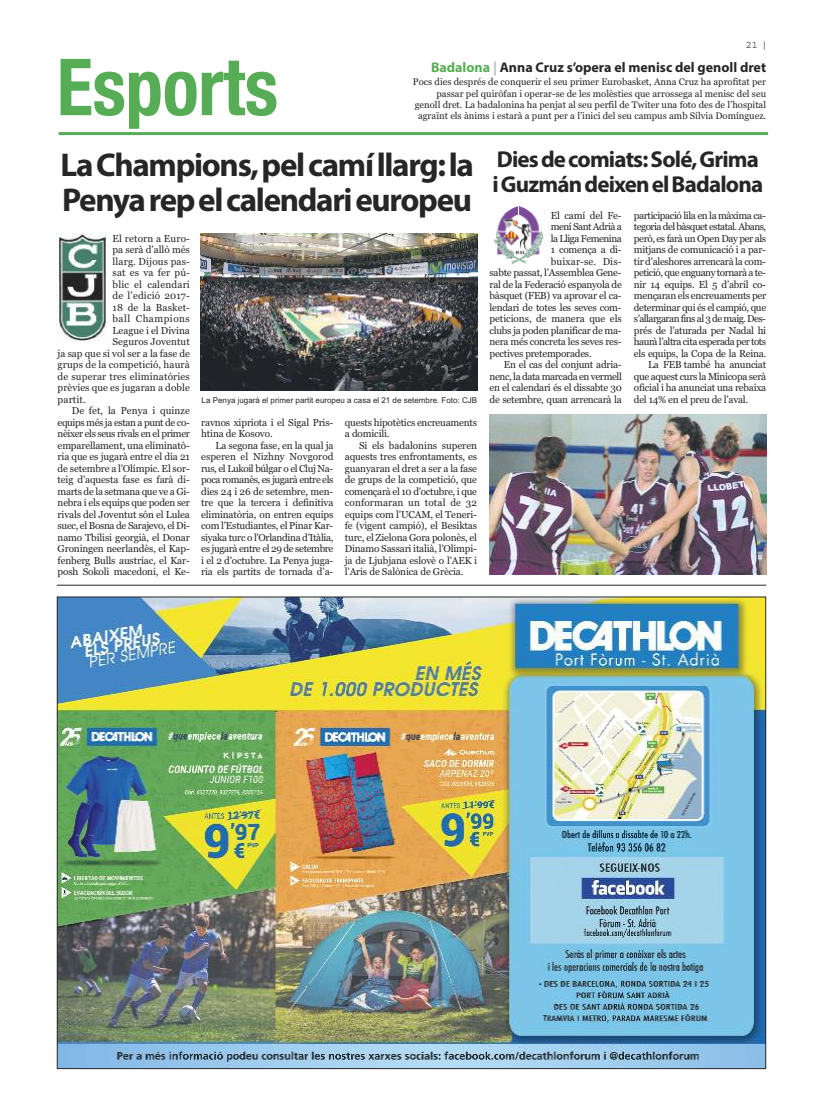
<style>
.page{position:relative;width:823px;height:1106px;background:#fff}
.page>*{position:absolute;margin:0;border:0;box-sizing:border-box;transform-origin:0 0}
.t1{font:700 condensed 78.8px "Helvetica Neue";letter-spacing:-.005em;color:#57ad55;scale:.95 1}
.t2{font:700 33px/35px "Myriad Pro";letter-spacing:-.04em;color:#272627}
.t3{font:700 23px/25px "Myriad Pro";letter-spacing:-.035em;color:#272627}
.t4{font:700 14px "Myriad Pro";color:#272627}
.t5{font:10px/11.5px "Georgia";letter-spacing:-.025em;color:#272627}
.t6{font:10px "Georgia";letter-spacing:.015em;color:#272627}
.t7{font:10px "Georgia";letter-spacing:-.005em;color:#272627}
.t8{font:10px "Georgia";letter-spacing:-.055em;color:#272627}
.t9{font:10px "Georgia";letter-spacing:-.05em;color:#272627}
.t10{font:10px "Georgia";letter-spacing:.005em;color:#272627}
.t11{font:10px "Georgia";letter-spacing:-.045em;color:#272627}
.t12{font:10px "Georgia";letter-spacing:.01em;color:#272627}
.t13{font:10px "Georgia";letter-spacing:.02em;color:#272627}
.t14{font:10px "Georgia";letter-spacing:.045em;color:#272627}
.t15{font:10px "Courier";color:#272627}
.t16{font:9.5px/11.4px "Georgia";color:#272627;text-align:right}
.t17{font:8px "Arial";color:#272627}
.s1{color:#57ad55}
.s2{color:#b8bbbe}
</style>
<div class="page">
<hr style="left:59px;top:132px;width:708px;height:3px;background:#57ad55">
<hr style="left:57px;top:585px;width:708px;height:1px;background:#23262b">
<img style="left:59px;top:598px;width:704px;height:469px">
<img style="left:489px;top:414px;width:276px;height:160px">
<img style="left:201px;top:233px;width:276px;height:157px">
<img style="left:493px;top:206px;width:51px;height:57px">
<img style="left:57px;top:233px;width:50px;height:108px">
<h1 class="t1" style="left:57px;top:39px;width:234px">Esports</h1>
<p class="t15" style="left:745px;top:41px;width:23px">21 |</p>
<h3 class="t4" style="left:431px;top:62px;width:336px"><span class="s1">Badalona</span> <span class="s2">|</span> Anna Cruz s’opera el menisc del genoll dret</h3>
<p class="t16" style="left:412px;top:76px;width:354px">Pocs dies després de conquerir el seu primer Eurobasket, Anna Cruz ha aprofitat per passar pel quiròfan i operar-se de les molèsties que arrossega al menisc del seu genoll dret. La badalonina ha penjat al seu perfil de Twiter una foto des de l’hospital agraïnt els ànims i estarà a punt per a l’inici del seu campus amb Sílvia Domínguez.</p>
<h2 class="t2" style="left:60px;top:150px;width:414px">LaChampions,pelcamíllarg:la<br>Penyarepelcalendarieuropeu</h2>
<p class="t6" style="left:112px;top:232px;width:79px">El retorn a Euro-</p>
<p class="t7" style="left:112px;top:244px;width:79px">pa serà d’allò més</p>
<p class="t6" style="left:112px;top:255px;width:79px">llarg. Dijous pas-</p>
<p class="t6" style="left:112px;top:267px;width:79px">sat es va fer pú-</p>
<p class="t13" style="left:112px;top:278px;width:79px">blic el calendari</p>
<p class="t6" style="left:112px;top:290px;width:79px">de l’edició 2017-</p>
<p class="t6" style="left:112px;top:301px;width:79px">18 de la Basket-</p>
<p class="t14" style="left:112px;top:313px;width:79px">ball Champions</p>
<p class="t7" style="left:112px;top:324px;width:79px">League i el Divina</p>
<p class="t10" style="left:112px;top:336px;width:79px">Seguros Joventut</p>
<p class="t7" style="left:58px;top:347px;width:134px">ja sap que si vol ser a la fase de</p>
<p class="t12" style="left:58px;top:359px;width:134px">grups de la competició, haurà</p>
<p class="t6" style="left:58px;top:370px;width:134px">de superar tres eliminatòries</p>
<p class="t10" style="left:58px;top:382px;width:134px">prèvies que es jugaran a doble</p>
<p class="t5" style="left:58px;top:393px;width:30px">partit.</p>
<p class="t10" style="left:72px;top:405px;width:119px">De fet, la Penya i quinze</p>
<p class="t5" style="left:58px;top:416px;width:133px">equips més ja estan a punt de co-</p>
<p class="t5" style="left:58px;top:428px;width:134px">nèixer els seus rivals en el primer</p>
<p class="t5" style="left:58px;top:439px;width:133px">emparellament, una eliminatò-</p>
<p class="t5" style="left:58px;top:451px;width:134px">ria que es jugarà entre el dia 21</p>
<p class="t5" style="left:58px;top:462px;width:133px">de setembre a l’Olímpic. El sor-</p>
<p class="t5" style="left:58px;top:474px;width:133px">teig d’aquesta fase es farà di-</p>
<p class="t5" style="left:58px;top:485px;width:133px">marts de la setmana que ve a Gi-</p>
<p class="t5" style="left:58px;top:497px;width:134px">nebra i els equips que poden ser</p>
<p class="t5" style="left:58px;top:508px;width:134px">rivals del Joventut són el Lulea</p>
<p class="t5" style="left:58px;top:520px;width:133px">suec, el Bosna de Sarajevo, el Di-</p>
<p class="t5" style="left:58px;top:531px;width:134px">namo Tbilisi georgià, el Donar</p>
<p class="t5" style="left:58px;top:543px;width:133px">Groningen neerlandès, el Kap-</p>
<p class="t5" style="left:58px;top:554px;width:133px">fenberg Bulls austríac, el Kar-</p>
<p class="t5" style="left:58px;top:566px;width:133px">posh Sokoli macedoni, el Ke-</p>
<p class="t17" style="left:201px;top:395px;width:277px">La Penya jugarà el primer partit europeu a casa el 21 de setembre. Foto: CJB</p>
<p class="t5" style="left:201px;top:416px;width:133px">ravnos xipriota i el Sigal Pris&shy;htina de Kosovo.</p>
<p class="t5" style="left:201px;top:439px;width:134px;text-align:justify;text-indent:14px">La segona fase, en la qual ja esperen el Nizhny Novgorod rus, el Lukoil búlgar o el Cluj Na&shy;poca romanès, es jugarà entre els dies 24 i 26 de setembre, men&shy;tre que la tercera i definitiva eliminatòria, on entren equips com l’Estudiantes, el Pinar Kar&shy;siyaka turc o l’Orlandina d’Itàlia, es jugarà entre el 29 de setembre i el 2 d’octubre. La Penya juga&shy;ria els partits de tornada d’a-</p>
<p class="t5" style="left:344px;top:416px;width:134px">quests hipotètics encreuaments a domicili.</p>
<p class="t5" style="left:344px;top:439px;width:134px;text-align:justify;text-indent:14px">Si els badalonins superen aquests tres enfrontaments, es guanyaran el dret a ser a la fase de grups de la competició, que començarà el 10 d’octubre, i que conformaran un total de 32 equips com l’UCAM, el Teneri&shy;fe (vigent campió), el Besiktas turc, el Zielona Gora polonès, el Dinamo Sassari italià, l’Olimpi&shy;ja de Ljubjana eslovè o l’AEK i l’Aris de Salònica de Grècia.</p>
<h3 class="t3" style="left:492px;top:148px;width:272px">Diesdecomiats:Solé,Grima iGuzmándeixenelBadalona</h3>
<p class="t5" style="left:550px;top:209px;width:72px">El camí del Fe-</p>
<p class="t9" style="left:550px;top:221px;width:72px">mení Sant Adrià a</p>
<p class="t9" style="left:550px;top:232px;width:72px">la Lliga Femenina</p>
<p class="t5" style="left:550px;top:244px;width:72px">1 comença a di-</p>
<p class="t6" style="left:550px;top:255px;width:72px">buixar-se. Dis-</p>
<p class="t5" style="left:489px;top:267px;width:133px">sabte passat, l’Assemblea Gene-</p>
<p class="t5" style="left:489px;top:278px;width:134px">ral de la Federació espanyola de</p>
<p class="t5" style="left:489px;top:290px;width:133px">bàsquet (FEB) va aprovar el ca-</p>
<p class="t5" style="left:489px;top:301px;width:133px">lendari de totes les seves com-</p>
<p class="t7" style="left:489px;top:313px;width:134px">peticions, de manera que els</p>
<p class="t5" style="left:489px;top:324px;width:133px">clubs ja poden planificar de ma-</p>
<p class="t5" style="left:489px;top:336px;width:133px">nera més concreta les seves res-</p>
<p class="t5" style="left:489px;top:347px;width:104px">pectives pretemporades.</p>
<p class="t5" style="left:503px;top:359px;width:119px">En el cas del conjunt adria-</p>
<p class="t5" style="left:489px;top:370px;width:134px">nenc, la data marcada en vermell</p>
<p class="t5" style="left:489px;top:382px;width:134px">en el calendari és el dissabte 30</p>
<p class="t5" style="left:489px;top:393px;width:134px">de setembre, quan arrencarà la</p>
<p class="t5" style="left:633px;top:209px;width:133px">participació lila en la màxima ca-</p>
<p class="t8" style="left:633px;top:221px;width:134px">tegoria del bàsquet estatal. Abans,</p>
<p class="t5" style="left:633px;top:232px;width:134px">però, es farà un Open Day per als</p>
<p class="t5" style="left:633px;top:244px;width:133px">mitjans de comunicació i a par-</p>
<p class="t5" style="left:633px;top:255px;width:133px">tir d’aleshores arrencarà la com-</p>
<p class="t11" style="left:633px;top:267px;width:133px">petició, que enguany tornarà a te-</p>
<p class="t5" style="left:633px;top:278px;width:133px">nir 14 equips. El 5 d’abril co-</p>
<p class="t5" style="left:633px;top:290px;width:134px">mençaran els encreuaments per</p>
<p class="t5" style="left:633px;top:301px;width:134px">determinar qui és el campió, que</p>
<p class="t8" style="left:633px;top:313px;width:133px">s’allargaran fins al 3 de maig. Des-</p>
<p class="t5" style="left:633px;top:324px;width:134px">prés de l’aturada per Nadal hi</p>
<p class="t9" style="left:633px;top:336px;width:134px">haurà l’altra cita esperada per tots</p>
<p class="t5" style="left:633px;top:347px;width:134px">els equips, la Copa de la Reina.</p>
<p class="t5" style="left:647px;top:359px;width:120px">La FEB també ha anunciat</p>
<p class="t5" style="left:633px;top:370px;width:134px">que aquest curs la Minicopa serà</p>
<p class="t5" style="left:633px;top:382px;width:134px">oficial i ha anunciat una rebaixa</p>
<p class="t5" style="left:633px;top:393px;width:116px">del 14% en el preu de l’aval.</p>
</div>
